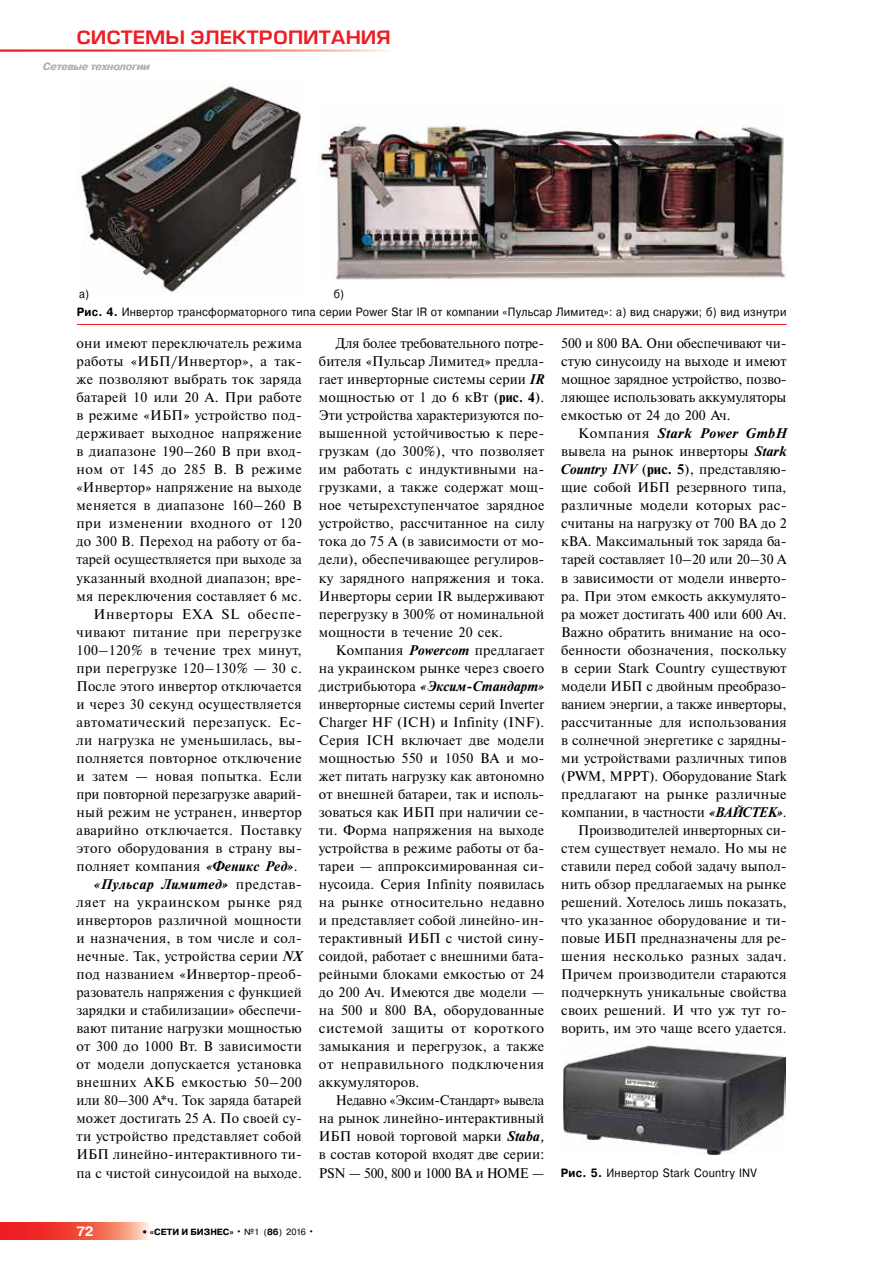
<style>
.page{position:relative;width:893px;height:1263px;background:#fff}
.page>*{position:absolute;margin:0;border:0;box-sizing:border-box;transform-origin:0 0}
.t1{font:18px "Europe Demi";color:#ed1d24;scale:1.1 1}
.t2{font:13.95px/18px "Newton C";letter-spacing:.015em;color:#000;text-align:justify}
.t3{font:13.95px "Newton C";letter-spacing:.035em;color:#000}
.t4{font:italic 700 13.95px "Newton C";letter-spacing:.035em;color:#000}
.t5{font:13.95px "Newton C";letter-spacing:.04em;color:#000}
.t6{font:13.95px "Newton C";letter-spacing:.05em;color:#000}
.t7{font:700 13.5px "Pragmatica";color:#fff}
.t8{font:12px "Pragmatica";letter-spacing:.025em;color:#000;scale:.9 1}
.t9{font:12px "Pragmatica";letter-spacing:.025em;color:#000;scale:.88 1}
.t10{font:italic 700 10.5px "Pragmatica Cond";letter-spacing:-.04em;color:#aaafb1;scale:1.23 1}
.t11{font:700 9px "Pragmatica";color:#000}
.s1{font-weight:700}
.s2{font-weight:700;font-style:italic}
.s3{font-weight:400;font-style:normal}
.s4{font-style:italic}
.s5{font-weight:400;font-size:10.5px}
.s6{font-weight:400}
</style>
<div class="page">
<svg style="left:0;top:1222px;width:149px;height:17px;background:#f1594c"></svg>
<img style="left:318px;top:123px;width:468px;height:157px">
<img style="left:81px;top:86px;width:221px;height:207px">
<hr style="left:77px;top:324px;width:710px;height:1px;background:#ed1d24">
<img style="left:564px;top:1043px;width:221px;height:111px">
<p class="t1" style="left:77px;top:27px;width:287px">Системы электропитания</p>
<p class="t10" style="left:43px;top:60px;width:89px">Cетевые технологии</p>
<p class="t8" style="left:79px;top:287px;width:13px">а)</p>
<p class="t9" style="left:334px;top:287px;width:13px">б)</p>
<p class="t8" style="left:77px;top:304px;width:790px"><span class="s1">Рис. 4.</span> Инвертор трансформаторного типа серии Power Star IR от компании «Пульсар Лимитед»: а) вид снаружи; б) вид изнутри</p>
<p class="t2" style="left:77px;top:334px;width:227px">они имеют переключатель режима</p>
<p class="t2" style="left:77px;top:352px;width:227px">работы «ИБП/Инвертор», а так-</p>
<p class="t2" style="left:77px;top:370px;width:227px">же позволяют выбрать ток заряда</p>
<p class="t2" style="left:77px;top:388px;width:227px">батарей 10 или 20 А. При работе</p>
<p class="t2" style="left:77px;top:406px;width:227px">в режиме «ИБП» устройство под-</p>
<p class="t2" style="left:77px;top:424px;width:227px">держивает выходное напряжение</p>
<p class="t2" style="left:77px;top:443px;width:227px">в диапазоне 190–260 В при вход-</p>
<p class="t2" style="left:77px;top:461px;width:227px">ном от 145 до 285 В. В режиме</p>
<p class="t2" style="left:77px;top:479px;width:227px">«Инвертор» напряжение на выходе</p>
<p class="t2" style="left:77px;top:497px;width:227px">меняется в диапазоне 160–260 В</p>
<p class="t2" style="left:77px;top:515px;width:227px">при изменении входного от 120</p>
<p class="t2" style="left:77px;top:533px;width:227px">до 300 В. Переход на работу от ба-</p>
<p class="t2" style="left:77px;top:551px;width:227px">тарей осуществляется при выходе за</p>
<p class="t2" style="left:77px;top:569px;width:227px">указанный входной диапазон; вре-</p>
<p class="t2" style="left:77px;top:587px;width:227px">мя переключения составляет 6 мс.</p>
<p class="t6" style="left:94px;top:606px;width:210px">Инверторы EXA SL обеспе-</p>
<p class="t3" style="left:77px;top:624px;width:227px">чивают питание при перегрузке</p>
<p class="t2" style="left:77px;top:641px;width:227px">100–120% в течение трех минут,</p>
<p class="t2" style="left:77px;top:659px;width:227px">при перегрузке 120–130% — 30 с.</p>
<p class="t2" style="left:77px;top:677px;width:227px">После этого инвертор отключается</p>
<p class="t2" style="left:77px;top:695px;width:227px">и через 30 секунд осуществляется</p>
<p class="t2" style="left:77px;top:713px;width:227px">автоматический перезапуск. Ес-</p>
<p class="t2" style="left:77px;top:731px;width:227px">ли нагрузка не уменьшилась, вы-</p>
<p class="t2" style="left:77px;top:749px;width:227px">полняется повторное отключение</p>
<p class="t2" style="left:77px;top:767px;width:227px">и затем — новая попытка. Если</p>
<p class="t2" style="left:77px;top:785px;width:227px">при повторной перезагрузке аварий-</p>
<p class="t2" style="left:77px;top:803px;width:227px">ный режим не устранен, инвертор</p>
<p class="t2" style="left:77px;top:821px;width:227px">аварийно отключается. Поставку</p>
<p class="t2" style="left:77px;top:839px;width:227px">этого оборудования в страну вы-</p>
<p class="t2" style="left:77px;top:857px;width:223px">полняет компания <span class="s2">«Феникс Ред»</span>.</p>
<p class="t4" style="left:94px;top:877px;width:210px">«Пульсар Лимитед» <span class="s3">представ-</span></p>
<p class="t5" style="left:77px;top:895px;width:227px">ляет на украинском рынке ряд</p>
<p class="t2" style="left:77px;top:911px;width:227px">инверторов различной мощности</p>
<p class="t2" style="left:77px;top:929px;width:227px">и назначения, в том числе и сол-</p>
<p class="t2" style="left:77px;top:947px;width:227px">нечные. Так, устройства серии <span class="s2">NX</span></p>
<p class="t2" style="left:77px;top:965px;width:227px">под названием «Инвертор- преоб-</p>
<p class="t2" style="left:77px;top:983px;width:227px">разователь напряжения с функцией</p>
<p class="t2" style="left:77px;top:1001px;width:227px">зарядки и стабилизации» обеспечи-</p>
<p class="t2" style="left:77px;top:1019px;width:227px">вают питание нагрузки мощностью</p>
<p class="t2" style="left:77px;top:1037px;width:227px">от 300 до 1000 Вт. В зависимости</p>
<p class="t2" style="left:77px;top:1055px;width:227px">от модели допускается установка</p>
<p class="t2" style="left:77px;top:1074px;width:227px">внешних АКБ емкостью 50–200</p>
<p class="t2" style="left:77px;top:1092px;width:227px">или 80–300 А*ч. Ток заряда батарей</p>
<p class="t2" style="left:77px;top:1110px;width:227px">может достигать 25 А. По своей су-</p>
<p class="t2" style="left:77px;top:1128px;width:227px">ти устройство представляет собой</p>
<p class="t2" style="left:77px;top:1146px;width:227px">ИБП линейно- интерактивного ти-</p>
<p class="t2" style="left:77px;top:1164px;width:227px">па с чистой синусоидой на выходе.</p>
<p class="t2" style="left:319px;top:334px;width:227px;text-indent:17px">Для более требовательного потре&shy;бителя «Пульсар Лимитед» предла&shy;гает инверторные системы серии <span class="s2">IR </span>мощностью от 1 до 6 кВт (<span class="s1">рис. 4</span>).<br>Эти устройства характеризуются по&shy;вышенной устойчивостью к пере&shy;грузкам (до 300%), что позволяет им работать с индуктивными на&shy;грузками, а также содержат мощ&shy;ное четырехступенчатое зарядное устройство, рассчитанное на силу тока до 75 А (в зависимости от мо&shy;дели), обеспечивающее регулиров&shy;ку зарядного напряжения и тока.<br>Инверторы серии IR выдерживают перегрузку в 300% от номинальной мощности в течение 20 сек.</p>
<p class="t2" style="left:319px;top:641px;width:227px;text-indent:17px">Компания <span class="s2">Powercom</span> предлагает на украинском рынке через своего дистрибьютора <span class="s2">«Эксим-Стандарт» </span>инверторные системы серий Inverter Charger HF (ICH) и Infinity (INF).<br>Серия ICH включает две модели мощностью 550 и 1050 ВА и мо&shy;жет питать нагрузку как автономно от внешней батареи, так и исполь&shy;зоваться как ИБП при наличии се&shy;ти. Форма напряжения на выходе устройства в режиме работы от ба&shy;тареи — аппроксимированная си&shy;нусоида. Серия Infinity появилась на рынке относительно недавно и представляет собой линейно- ин&shy;терактивный ИБП с чистой сину&shy;соидой, работает с внешними бата&shy;рейными блоками емкостью от 24 до 200 Ач. Имеются две модели — на 500 и 800 ВА, оборудованные системой защиты от короткого замыкания и перегрузок, а также от неправильного подключения аккумуляторов.</p>
<p class="t2" style="left:319px;top:1092px;width:227px;text-indent:17px">Недавно «Эксим- Стандарт» вывела на рынок линейно- интерактивный ИБП новой торговой марки <span class="s2">Staba</span><span class="s4">, </span>в состав которой входят две серии:<br>PSN — 500, 800 и 1000 ВА и HOME —</p>
<p class="t2" style="left:561px;top:334px;width:227px">500 и 800 ВА. Они обеспечивают чи&shy;стую синусоиду на выходе и имеют мощное зарядное устройство, позво&shy;ляющее использовать аккумуляторы емкостью от 24 до 200 Ач.</p>
<p class="t2" style="left:561px;top:424px;width:227px;text-align:right">Компания <span class="s2">Stark Power GmbH </span>вывела на рынок инверторы <span class="s2">Stark<br>Country INV</span> (<span class="s1">рис. 5</span>), представляю&shy;щие собой ИБП резервного типа, различные модели которых рас&shy;считаны на нагрузку от 700 ВА до 2 кВА. Максимальный ток заряда ба&shy;тарей составляет 10–20 или 20–30 А в зависимости от модели инверто&shy;ра. При этом емкость аккумулято&shy;ра может достигать 400 или 600 Ач.<br>Важно обратить внимание на осо&shy;бенности обозначения, поскольку в серии Stark Country существуют модели ИБП с двойным преобразо&shy;ванием энергии, а также инверторы, рассчитанные для использования в солнечной энергетике с зарядны&shy;ми устройствами различных типов (PWM, MPPT). Оборудование Stark предлагают на рынке различные компании, в частности <span class="s2">«ВАЙСТЕК»</span>.<br>Производителей инверторных си&shy;стем существует немало. Но мы не ставили перед собой задачу выпол&shy;нить обзор предлагаемых на рынке решений. Хотелось лишь показать, что указанное оборудование и ти&shy;повые ИБП предназначены для ре&shy;шения несколько разных задач.<br>Причем производители стараются подчеркнуть уникальные свойства своих решений. И что уж тут го&shy;ворить, им это чаще всего удается.</p>
<p class="t8" style="left:561px;top:1165px;width:220px"><span class="s1">Рис. 5.</span> Инвертор Stark Country INV</p>
<p class="t7" style="left:77px;top:1222px;width:19px">72</p>
<p class="t11" style="left:142px;top:1226px;width:174px">• «СЕТИ И БИЗНЕС» <span class="s5">•</span> <span class="s6">№1 (</span>86<span class="s6">) 2016</span> <span class="s5">•</span></p>
</div>
